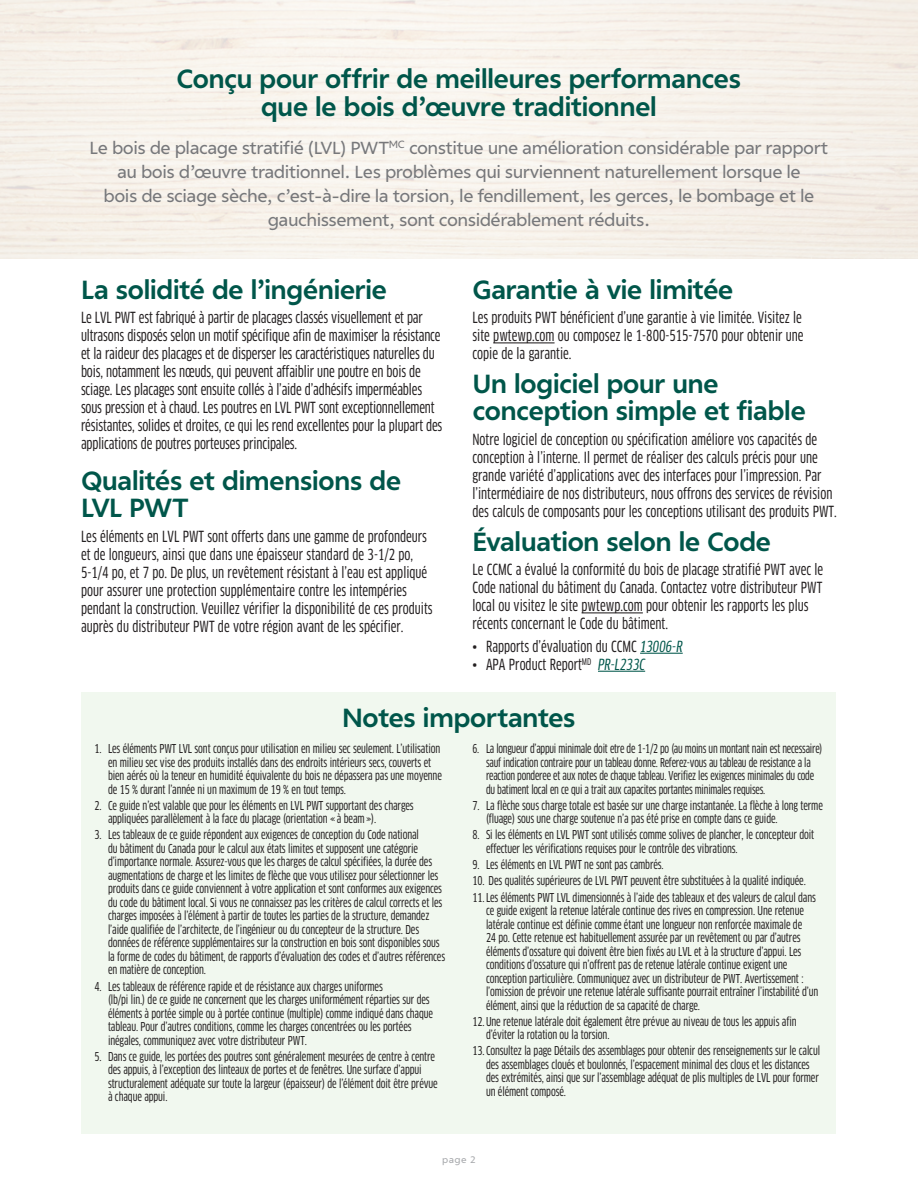
<style>
.page{position:relative;width:918px;height:1188px;background:#fff}
.page>*{position:absolute;margin:0;border:0;box-sizing:border-box;transform-origin:0 0}
.Head-Sub{font:700 27px/27px "Ricardo";letter-spacing:-.03em;color:#00564a}
.t1{font:500 18px/24px "Ricardo";letter-spacing:-.03em;color:#77787b;text-align:center}
.Notes{font:15px/18px "Clan OT Cond News";color:#231f20}
.t2{font:12px/13.5px "Clan OT Cond News";letter-spacing:-.01em;color:#231f20}
.t3{font:500 9.75px "Ricardo";color:#a7a9ac}
.s1{font-style:italic;color:#00564a}
</style>
<div class="page">
<hr style="left:493px;top:342px;width:62px;height:1px;background:#231f20">
<hr style="left:582px;top:612px;width:61px;height:1px;background:#231f20">
<hr style="left:640px;top:653px;width:43px;height:1px;background:#00564a">
<hr style="left:598px;top:671px;width:47px;height:1px;background:#00564a">
<div style="left:82px;top:692px;width:754px;height:442px;background:#f1f8ef"></div>
<p class="Head-Sub" style="left:177px;top:65px;width:566px;line-height:28.5px;text-align:center">Conçu pour offrir de meilleures performances que le bois d’œuvre traditionnel</p>
<p class="t1" style="left:90px;top:136px;width:740px">Le bois de placage stratifié (LVL) PWT<sup>MC</sup> constitue une amélioration considérable par rapport au bois d’œuvre traditionnel. Les problèmes qui surviennent naturellement lorsque le<br>bois de sciage sèche, c’est-à-dire la torsion, le fendillement, les gerces, le bombage et le gauchissement, sont considérablement réduits.</p>
<p class="Head-Sub" style="left:81px;top:277px;width:308px">La solidité de l’ingénierie</p>
<p class="Notes" style="left:81px;top:309px;width:363px">Le LVL PWT est fabriqué à partir de placages classés visuellement et par ultrasons disposés selon un motif spécifique afin de maximiser la résistance et la raideur des placages et de disperser les caractéristiques naturelles du bois, notamment les nœuds, qui peuvent affaiblir une poutre en bois de sciage. Les placages sont ensuite collés à l’aide d’adhésifs imperméables sous pression et à chaud. Les poutres en LVL PWT sont exceptionnellement résistantes, solides et droites, ce qui les rend excellentes pour la plupart des applications de poutres porteuses principales.</p>
<p class="Head-Sub" style="left:81px;top:468px;width:322px">Qualités et dimensions de<br>LVL PWT</p>
<p class="Notes" style="left:81px;top:527px;width:353px">Les éléments en LVL PWT sont offerts dans une gamme de profondeurs et de longueurs, ainsi que dans une épaisseur standard de 3-1/2 po, 5-1/4 po, et 7 po. De plus, un revêtement résistant à l’eau est appliqué pour assurer une protection supplémentaire contre les intempéries pendant la construction. Veuillez vérifier la disponibilité de ces produits auprès du distributeur PWT de votre région avant de les spécifier.</p>
<p class="Head-Sub" style="left:472px;top:277px;width:263px">Garantie à vie limitée</p>
<p class="Notes" style="left:472px;top:309px;width:333px;text-align:justify">Les produits PWT bénéficient d’une garantie à vie limitée. Visitez le site pwtewp.com ou composez le 1-800-515-7570 pour obtenir une copie de la garantie.</p>
<p class="Head-Sub" style="left:472px;top:371px;width:335px">Un logiciel pour une conception simple et fiable</p>
<p class="Notes" style="left:472px;top:430px;width:366px">Notre logiciel de conception ou spécification améliore vos capacités de conception à l’interne. Il permet de réaliser des calculs précis pour une grande variété d’applications avec des interfaces pour l’impression. Par l’intermédiaire de nos distributeurs, nous offrons des services de révision des calculs de composants pour les conceptions utilisant des produits PWT.</p>
<p class="Head-Sub" style="left:472px;top:529px;width:300px">Évaluation selon le Code</p>
<p class="Notes" style="left:472px;top:561px;width:352px">Le CCMC a évalué la conformité du bois de placage stratifié PWT avec le Code national du bâtiment du Canada. Contactez votre distributeur PWT local ou visitez le site pwtewp.com pour obtenir les rapports les plus récents concernant le Code du bâtiment.</p>
<p class="Notes" style="left:472px;top:637px;width:212px">• Rapports d’évaluation du CCMC <span class="s1">13006-R</span></p>
<p class="Notes" style="left:472px;top:655px;width:174px">• APA Product Report<sup>MD</sup> <span class="s1">PR-L233C</span></p>
<p class="Head-Sub" style="left:342px;top:705px;width:235px">Notes importantes</p>
<p class="t2" style="left:108px;top:742px;width:335px;text-indent:-14px">1. Les éléments PWT LVL sont conçus pour utilisation en milieu sec seulement. L’utilisation en milieu sec vise des produits installés dans des endroits intérieurs secs, couverts et bien aérés où la teneur en humidité équivalente du bois ne dépassera pas une moyenne de 15 % durant l’année ni un maximum de 19 % en tout temps.</p>
<p class="t2" style="left:108px;top:799px;width:307px;text-indent:-14px">2. Ce guide n’est valable que pour les éléments en LVL PWT supportant des charges appliquées parallèlement à la face du placage (orientation «à beam»).</p>
<p class="t2" style="left:108px;top:828px;width:339px;text-indent:-14px">3. Les tableaux de ce guide répondent aux exigences de conception du Code national<br>du bâtiment du Canada pour le calcul aux états limites et supposent une catégorie d’importance normale. Assurez-vous que les charges de calcul spécifiées, la durée des augmentations de charge et les limites de flèche que vous utilisez pour sélectionner les produits dans ce guide conviennent à votre application et sont conformes aux exigences du code du bâtiment local. Si vous ne connaissez pas les critères de calcul corrects et les charges imposées à l’élément à partir de toutes les parties de la structure, demandez l’aide qualifiée de l’architecte, de l’ingénieur ou du concepteur de la structure. Des données de référence supplémentaires sur la construction en bois sont disponibles sous la forme de codes du bâtiment, de rapports d’évaluation des codes et d’autres références en matière de conception.</p>
<p class="t2" style="left:108px;top:979px;width:327px;text-indent:-14px">4. Les tableaux de référence rapide et de résistance aux charges uniformes<br>(lb/pi lin.) de ce guide ne concernent que les charges uniformément réparties sur des éléments à portée simple ou à portée continue (multiple) comme indiqué dans chaque tableau. Pour d’autres conditions, comme les charges concentrées ou les portées inégales, communiquez avec votre distributeur PWT.</p>
<p class="t2" style="left:108px;top:1050px;width:331px;text-indent:-14px">5. Dans ce guide, les portées des poutres sont généralement mesurées de centre à centre des appuis, à l’exception des linteaux de portes et de fenêtres. Une surface d’appui structuralement adéquate sur toute la largeur (épaisseur) de l’élément doit être prévue à chaque appui.</p>
<p class="t2" style="left:486px;top:742px;width:338px;text-indent:-14px">6. La longueur d’appui minimale doit etre de 1-1/2 po (au moins un montant nain est necessaire) sauf indication contraire pour un tableau donne. Referez-vous au tableau de resistance a la reaction ponderee et aux notes de chaque tableau. Verifiez les exigences minimales du code du batiment local en ce qui a trait aux capacites portantes minimales requises.</p>
<p class="t2" style="left:486px;top:799px;width:338px;text-indent:-14px">7. La flèche sous charge totale est basée sur une charge instantanée. La flèche à long terme (fluage) sous une charge soutenue n’a pas été prise en compte dans ce guide.</p>
<p class="t2" style="left:486px;top:828px;width:330px;text-indent:-14px">8. Si les éléments en LVL PWT sont utilisés comme solives de plancher, le concepteur doit effectuer les vérifications requises pour le contrôle des vibrations.</p>
<p class="t2" style="left:472px;top:858px;width:193px">9. Les éléments en LVL PWT ne sont pas cambrés.</p>
<p class="t2" style="left:472px;top:874px;width:335px">10. Des qualités supérieures de LVL PWT peuvent être substituées à la qualité indiquée.</p>
<p class="t2" style="left:486px;top:890px;width:334px;text-indent:-14px">11.Les éléments PWT LVL dimensionnés à l’aide des tableaux et des valeurs de calcul dans ce guide exigent la retenue latérale continue des rives en compression. Une retenue latérale continue est définie comme étant une longueur non renforcée maximale de<br>24 po. Cette retenue est habituellement assurée par un revêtement ou par d’autres éléments d’ossature qui doivent être bien fixés au LVL et à la structure d’appui. Les conditions d’ossature qui n’offrent pas de retenue latérale continue exigent une conception particulière. Communiquez avec un distributeur de PWT. Avertissement : l’omission de prévoir une retenue latérale suffisante pourrait entraîner l’instabilité d’un élément, ainsi que la réduction de sa capacité de charge.</p>
<p class="t2" style="left:486px;top:1015px;width:312px;text-indent:-14px">12.Une retenue latérale doit également être prévue au niveau de tous les appuis afin d’éviter la rotation ou la torsion.</p>
<p class="t2" style="left:486px;top:1044px;width:336px;text-indent:-14px">13.Consultez la page Détails des assemblages pour obtenir des renseignements sur le calcul des assemblages cloués et boulonnés, l’espacement minimal des clous et les distances des extrémités, ainsi que sur l’assemblage adéquat de plis multiples de LVL pour former un élément composé.</p>
<p class="t3" style="left:442px;top:1154px;width:35px">page 2</p>
</div>
